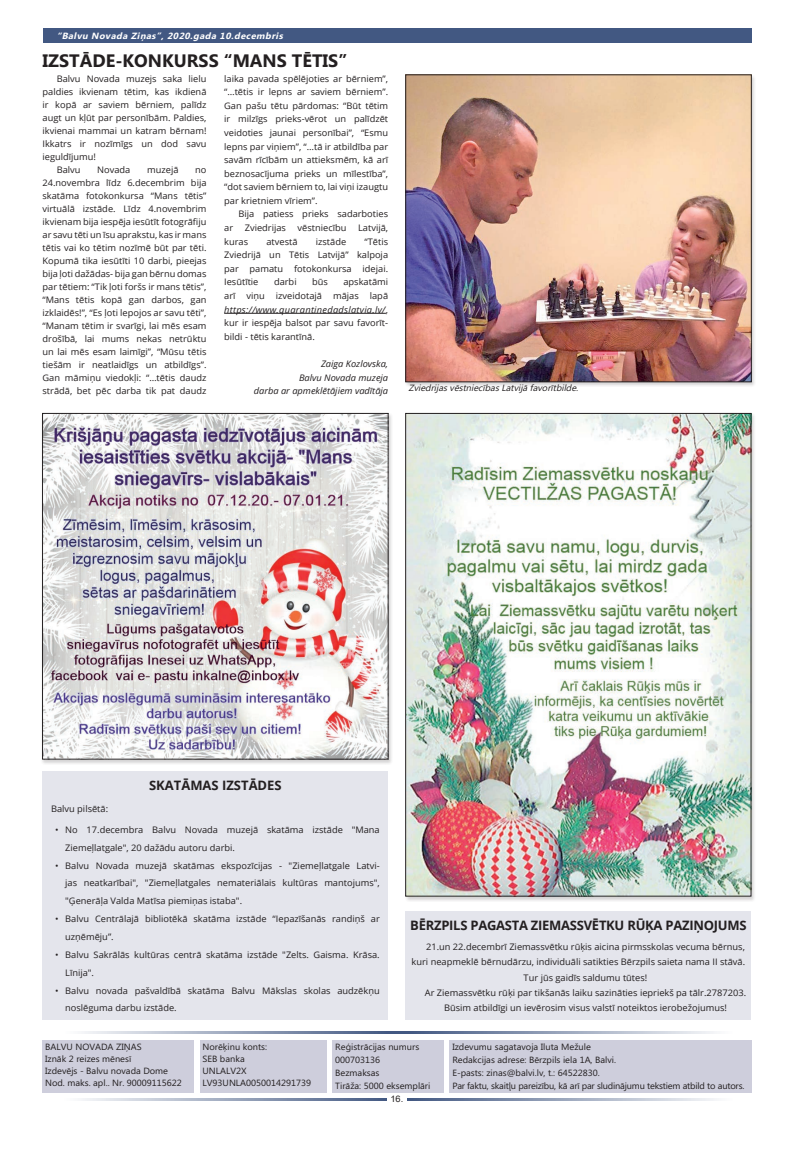
<style>
.page{position:relative;width:794px;height:1163px;background:#fff}
.page>*{position:absolute;margin:0;border:0;box-sizing:border-box;transform-origin:0 0}
.t1{font:700 18px "Microsoft Phags Pa";color:#231f20}
.t2{font:700 13px "Open Sans";letter-spacing:-.02em;color:#231f20}
.t3{font:700 13px "Open Sans";color:#231f20}
.t4{font:9px/13px "Open Sans";color:#231f20;text-align:justify}
.t5{font:9px/12px "Microsoft Phags Pa";color:#231f20}
.t6{font:italic 9px/13.6px "Open Sans";color:#231f20;text-align:right}
.t7{font:italic 9px "Microsoft Phags Pa";color:#231f20}
.t8{font:italic 700 9px "Microsoft Phags Pa";color:#fff}
.t9{font:9px "Arial";color:#231f20}
.s1{font-style:italic}
</style>
<div class="page">
<div style="left:43px;top:1039px;width:151px;height:52px;background:#cecedc"></div>
<div style="left:200px;top:1039px;width:126px;height:52px;background:#cecedc"></div>
<div style="left:332px;top:1039px;width:111px;height:52px;background:#cecedc"></div>
<div style="left:449px;top:1039px;width:302px;height:52px;background:#cecedc"></div>
<hr style="left:43px;top:1031px;width:344px;height:2px;background:#425882">
<hr style="left:407px;top:1031px;width:344px;height:2px;background:#425882">
<hr style="left:387px;top:1031px;width:20px;height:2px;background:#425882">
<div style="left:43px;top:28px;width:708px;height:15px;background:#425882"></div>
<hr style="left:42px;top:1097px;width:345px;height:2px;background:#425882">
<hr style="left:407px;top:1097px;width:344px;height:2px;background:#425882">
<hr style="left:224px;top:313px;width:162px;height:1px;background:#231f20">
<div style="left:404px;top:74px;width:352px;height:313px;background:#231f20;opacity:.2"></div>
<img style="left:407px;top:77px;width:342px;height:303px">
<div style="left:405px;top:75px;width:346px;height:307px;border:1px solid #231f20"></div>
<div style="left:43px;top:771px;width:345px;height:248px;background:#e4e5ec"></div>
<div style="left:405px;top:911px;width:346px;height:108px;background:#e4e5ec"></div>
<div style="left:404px;top:412px;width:351px;height:489px;background:#231f20;opacity:.2"></div>
<img style="left:407px;top:415px;width:342px;height:479px">
<div style="left:41px;top:412px;width:352px;height:352px;background:#231f20;opacity:.2"></div>
<img style="left:44px;top:415px;width:342px;height:342px">
<div style="left:42px;top:413px;width:346px;height:346px;border:1px solid #231f20"></div>
<p class="t8" style="left:57px;top:29px;width:230px">“Balvu Novada Ziņas”, 2020.gada 10.decembris</p>
<h1 class="t1" style="left:43px;top:48px;width:306px">IZSTĀDE-KONKURSS “MANS TĒTIS”</h1>
<p class="t4" style="left:57px;top:72px;width:151px">Balvu Novada muzejs saka lielu</p>
<p class="t4" style="left:43px;top:85px;width:165px">paldies ikvienam tētim, kas ikdienā</p>
<p class="t4" style="left:43px;top:98px;width:165px">ir kopā ar saviem bērniem, palīdz</p>
<p class="t4" style="left:43px;top:111px;width:165px">augt un kļūt par personībām. Paldies,</p>
<p class="t4" style="left:43px;top:124px;width:165px">ikvienai mammai un katram bērnam!</p>
<p class="t4" style="left:43px;top:137px;width:165px">Ikkatrs ir nozīmīgs un dod savu</p>
<p class="t4" style="left:43px;top:150px;width:55px">ieguldījumu!</p>
<p class="t4" style="left:57px;top:163px;width:25px">Balvu</p>
<p class="t4" style="left:97px;top:163px;width:35px">Novada</p>
<p class="t4" style="left:147px;top:163px;width:33px">muzejā</p>
<p class="t4" style="left:224px;top:71px;width:165px;line-height:13.6px">laika pavada spēlējoties ar bērniem”, “…tētis ir lepns ar saviem bērniem”.<br>Gan pašu tētu pārdomas: “Būt tētim ir milzīgs prieks-vērot un palīdzēt veidoties jaunai personībai”, “Esmu lepns par viņiem”, “…tā ir atbildība par savām rīcībām un attieksmēm, kā arī beznosacījuma prieks un mīlestība”, “dot saviem bērniem to, lai viņi izaugtu par krietniem vīriem”.</p>
<p class="t4" style="left:238px;top:207px;width:151px">Bija patiess prieks sadarboties</p>
<p class="t4" style="left:224px;top:221px;width:10px">ar</p>
<p class="t4" style="left:245px;top:221px;width:43px">Zviedrijas</p>
<p class="t4" style="left:297px;top:221px;width:50px">vēstniecību</p>
<p class="t4" style="left:358px;top:221px;width:31px">Latvijā,</p>
<p class="t4" style="left:224px;top:235px;width:25px">kuras</p>
<p class="t4" style="left:266px;top:235px;width:33px">atvestā</p>
<p class="t4" style="left:316px;top:235px;width:32px">izstāde</p>
<p class="t4" style="left:43px;top:163px;width:165px;text-indent:153px">no 24.novembra līdz 6.decembrim bija skatāma fotokonkursa “Mans tētis” virtuālā izstāde. Līdz 4.novembrim ikvienam bija iespēja iesūtīt fotogrāfiju ar savu tēti un īsu aprakstu, kas ir mans tētis vai ko tētim nozīmē būt par tēti.<br>Kopumā tika iesūtīti 10 darbi, pieejas bija ļoti dažādas- bija gan bērnu domas par tētiem: “Tik ļoti foršs ir mans tētis”, “Mans tētis kopā gan darbos, gan izklaidēs!”, “Es ļoti lepojos ar savu tēti”, “Manam tētim ir svarīgi, lai mēs esam drošībā, lai mums nekas netrūktu un lai mēs esam laimīgi”, “Mūsu tētis tiešām ir neatlaidīgs un atbildīgs”.<br>Gan māmiņu viedokļi: “…tētis daudz strādā, bet pēc darba tik pat daudz</p>
<p class="t4" style="left:224px;top:234px;width:165px;line-height:13.6px;text-indent:140px">“Tētis Zviedrijā un Tētis Latvijā” kalpoja par pamatu fotokonkursa idejai.<br>Iesūtītie</p>
<p class="t4" style="left:224px;top:275px;width:165px;line-height:13.6px;text-indent:119px">apskatāmi arī viņu izveidotajā mājas lapā <span class="s1">https://www.quarantinedadslatvia.lv/</span>, kur ir iespēja balsot par savu favorīt&shy;bildi - tētis karantīnā.</p>
<p class="t6" style="left:254px;top:356px;width:136px">Zaiga Kozlovska,<br>Balvu Novada muzeja<br>darba ar apmeklētājiem vadītāja</p>
<p class="t4" style="left:274px;top:275px;width:24px">darbi</p>
<p class="t4" style="left:312px;top:275px;width:17px">būs</p>
<p class="t7" style="left:408px;top:382px;width:174px">ZviedrijasvēstniecībasLatvijā favorītbilde.</p>
<h2 class="t3" style="left:149px;top:776px;width:134px">SKATĀMAS IZSTĀDES</h2>
<p class="t4" style="left:51px;top:802px;width:59px">Balvu pilsētā:</p>
<p class="t4" style="left:65px;top:820px;width:316px;line-height:17.8px;text-indent:-10px">• No 17.decembra Balvu Novada muzejā skatāma izstāde "Mana<br>Ziemeļlatgale", 20 dažādu autoru darbi.</p>
<p class="t4" style="left:65px;top:856px;width:316px;line-height:17.8px;text-indent:-10px">• Balvu Novada muzejā skatāmas ekspozīcijas - "Ziemeļlatgale Latvi&shy;jas neatkarībai", "Ziemeļlatgales nemateriālais kultūras mantojums", "Ģenerāļa Valda Matīsa piemiņas istaba".</p>
<p class="t4" style="left:65px;top:909px;width:316px;line-height:17.8px;text-indent:-10px">• Balvu Centrālajā bibliotēkā skatāma izstāde “Iepazīšanās randiņš ar uzņēmēju”.</p>
<p class="t4" style="left:65px;top:945px;width:316px;line-height:17.8px;text-indent:-10px">• Balvu Sakrālās kultūras centrā skatāma izstāde "Zelts. Gaisma. Krāsa.<br>Līnija".</p>
<p class="t4" style="left:65px;top:980px;width:316px;line-height:17.8px;text-indent:-10px">• Balvu novada pašvaldībā skatāma Balvu Mākslas skolas audzēkņu noslēguma darbu izstāde.</p>
<h2 class="t2" style="left:410px;top:915px;width:338px">BĒRZPILS PAGASTA ZIEMASSVĒTKU RŪĶA PAZIŅOJUMS</h2>
<p class="t4" style="left:426px;top:939px;width:320px">21.un 22.decembrī Ziemassvētku rūķis aicina pirmsskolas vecuma bērnus,</p>
<p class="t4" style="left:411px;top:954px;width:335px">kuri neapmeklē bērnudārzu, individuāli satikties Bērzpils saieta nama II stāvā.</p>
<p class="t4" style="left:523px;top:970px;width:125px">Tur jūs gaidīs saldumu tūtes!</p>
<p class="t4" style="left:425px;top:985px;width:323px">Ar Ziemassvētku rūķi par tikšanās laiku sazināties iepriekš pa tālr.2787203.</p>
<p class="t4" style="left:444px;top:1001px;width:284px">Būsim atbildīgi un ievērosim visus valstī noteiktos ierobežojumus!</p>
<p class="t5" style="left:45px;top:1040px;width:138px">BALVU NOVADA ZIŅAS<br>Iznāk 2 reizes mēnesī<br>Izdevējs - Balvu novada Dome<br>Nod. maks. apl.. Nr. 90009115622</p>
<p class="t5" style="left:202px;top:1040px;width:110px">Norēķinu konts:<br>SEB banka<br>UNLALV2X<br>LV93UNLA0050014291739</p>
<p class="t5" style="left:335px;top:1039px;width:97px;line-height:13px">Reģistrācijas numurs<br>000703136<br>Bezmaksas<br>Tirāža: 5000 eksemplāri</p>
<p class="t5" style="left:452px;top:1039px;width:294px;line-height:13px">Izdevumu sagatavoja Iluta Mežule<br>Redakcijas adrese: Bērzpils iela 1A, Balvi.<br>E-pasts: zinas@balvi.lv, t.: 64522830.<br>Par faktu, skaitļu pareizību, kā arī par sludinājumu tekstiem atbild to autors.</p>
<p class="t9" style="left:390px;top:1092px;width:14px">16.</p>
</div>
